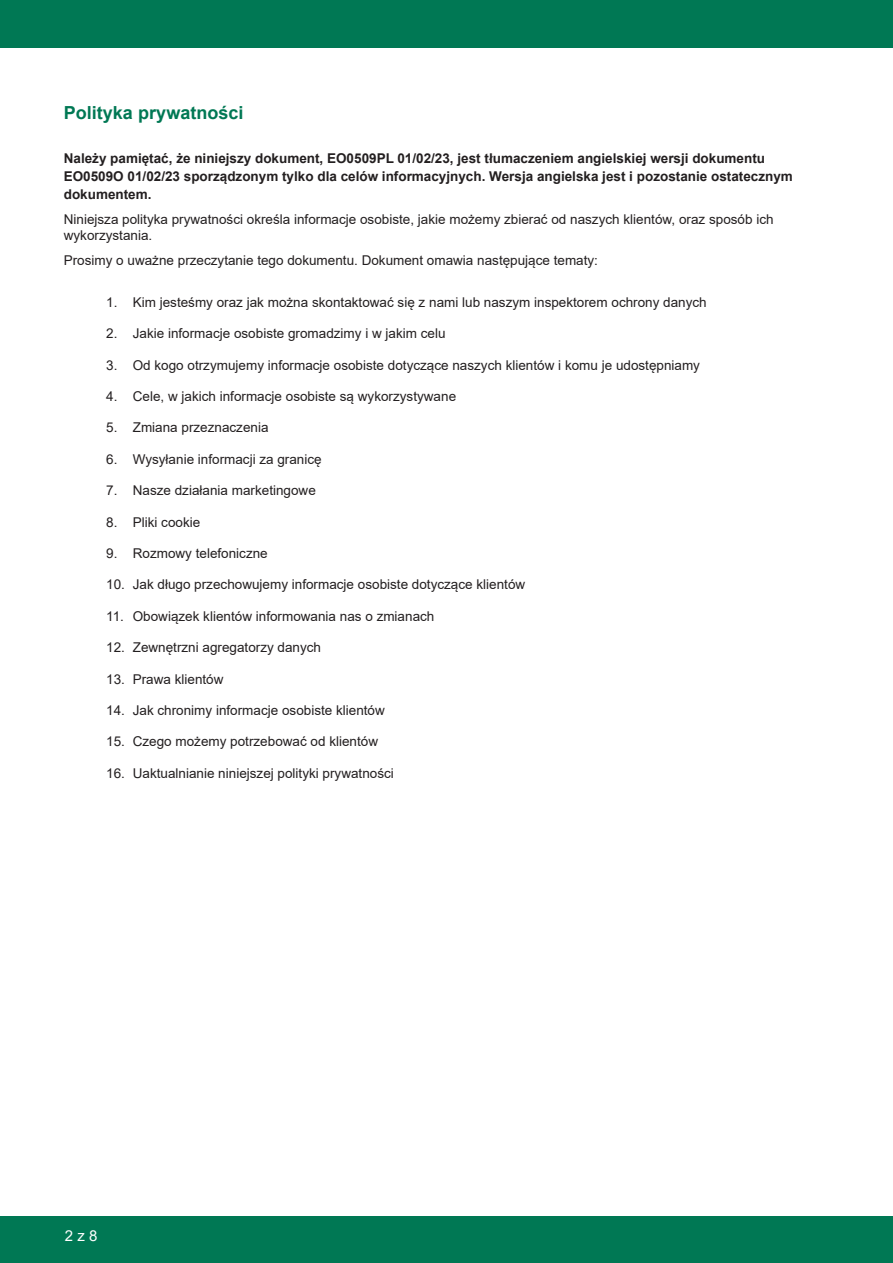
<style>
.page{position:relative;width:893px;height:1263px;background:#fff}
.page>*{position:absolute;margin:0;border:0;box-sizing:border-box;transform-origin:0 0}
.t1{font:700 18px "Arial";color:#007854}
.t2{font:15px "Arial";color:#fff}
.text{font:13.5px/16.5px "Arial";color:#231f20}
.text-2{font:700 13.5px/18px "Arial";color:#231f20}
</style>
<div class="page">
<div style="left:0;top:0;width:893px;height:33px;background:#007854"></div>
<div style="left:0;top:19px;width:893px;height:29px;background:#007854"></div>
<div style="left:0;top:1216px;width:893px;height:47px;background:#007854"></div>
<p class="t1" style="left:64px;top:100px;width:181px">Polityka prywatności</p>
<p class="text-2" style="left:64px;top:149px;width:731px">Należy pamiętać, że niniejszy dokument, EO0509PL 01/02/23, jest tłumaczeniem angielskiej wersji dokumentu<br>EO0509O 01/02/23 sporządzonym tylko dla celów informacyjnych. Wersja angielska jest i pozostanie ostatecznym dokumentem.</p>
<p class="text" style="left:64px;top:211px;width:711px">Niniejsza polityka prywatności określa informacje osobiste, jakie możemy zbierać od naszych klientów, oraz sposób ich wykorzystania.</p>
<p class="text" style="left:64px;top:252px;width:536px">Prosimy o uważne przeczytanie tego dokumentu. Dokument omawia następujące tematy:</p>
<p class="text" style="left:106px;top:294px;width:602px">1. Kim jesteśmy oraz jak można skontaktować się z nami lub naszym inspektorem ochrony danych</p>
<p class="text" style="left:106px;top:325px;width:341px">2. Jakie informacje osobiste gromadzimy i w jakim celu</p>
<p class="text" style="left:106px;top:357px;width:595px">3. Od kogo otrzymujemy informacje osobiste dotyczące naszych klientów i komu je udostępniamy</p>
<p class="text" style="left:106px;top:388px;width:351px">4. Cele, w jakich informacje osobiste są wykorzystywane</p>
<p class="text" style="left:106px;top:419px;width:164px">5. Zmiana przeznaczenia</p>
<p class="text" style="left:106px;top:451px;width:217px">6. Wysyłanie informacji za granicę</p>
<p class="text" style="left:106px;top:482px;width:211px">7. Nasze działania marketingowe</p>
<p class="text" style="left:106px;top:514px;width:95px">8. Pliki cookie</p>
<p class="text" style="left:106px;top:545px;width:163px">9. Rozmowy telefoniczne</p>
<p class="text" style="left:106px;top:576px;width:420px">10. Jak długo przechowujemy informacje osobiste dotyczące klientów</p>
<p class="text" style="left:106px;top:608px;width:330px">11. Obowiązek klientów informowania nas o zmianach</p>
<p class="text" style="left:106px;top:639px;width:216px">12. Zewnętrzni agregatorzy danych</p>
<p class="text" style="left:106px;top:670px;width:119px">13. Prawa klientów</p>
<p class="text" style="left:106px;top:702px;width:280px">14. Jak chronimy informacje osobiste klientów</p>
<p class="text" style="left:106px;top:733px;width:273px">15. Czego możemy potrzebować od klientów</p>
<p class="text" style="left:106px;top:765px;width:289px">16. Uaktualnianie niniejszej polityki prywatności</p>
<p class="t2" style="left:65px;top:1225px;width:34px">2 z 8</p>
</div>
